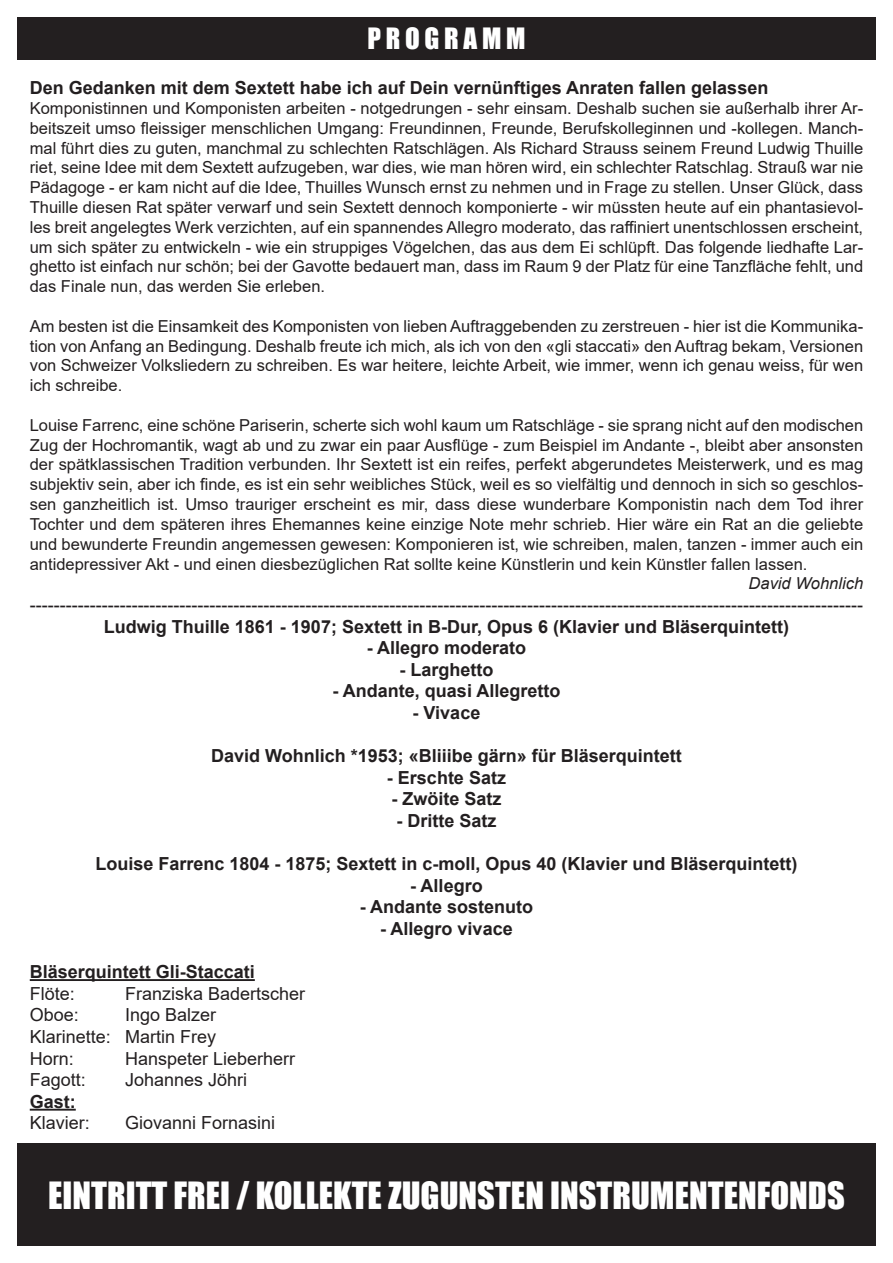
<style>
.page{position:relative;width:893px;height:1263px;background:#fff}
.page>*{position:absolute;margin:0;border:0;box-sizing:border-box;transform-origin:0 0}
.t1{font:34.5px "Impact";color:#fff}
.t2{font:27px "Impact";color:#fff}
.t3{font:700 18px "Arial";color:#231f20}
.t4{font:18px "Arial";color:#231f20}
.t5{font:16.5px/19.8px "Arial";color:#231f20;text-align:justify}
.t6{font:italic 16.5px "Arial";color:#231f20}
</style>
<div class="page">
<div style="left:17px;top:17px;width:859px;height:43px;background:#231f20"></div>
<div style="left:17px;top:1144px;width:859px;height:102px;background:#231f20"></div>
<hr style="left:30px;top:979px;width:225px;height:2px;background:#231f20">
<hr style="left:30px;top:1109px;width:46px;height:1px;background:#231f20">
<p class="t2" style="left:367px;top:17px;width:159px">P R O G R A M M</p>
<p class="t3" style="left:30px;top:75px;width:740px">Den Gedanken mit dem Sextett habe ich auf Dein vernünftiges Anraten fallen gelassen</p>
<p class="t5" style="left:30px;top:98px;width:835px">Komponistinnen und Komponisten arbeiten - notgedrungen - sehr einsam. Deshalb suchen sie außerhalb ihrer Ar&shy;beitszeit umso fleissiger menschlichen Umgang: Freundinnen, Freunde, Berufskolleginnen und -kollegen. Manch&shy;mal führt dies zu guten, manchmal zu schlechten Ratschlägen. Als Richard Strauss seinem Freund Ludwig Thuille riet, seine Idee mit dem Sextett aufzugeben, war dies, wie man hören wird, ein schlechter Ratschlag. Strauß war nie Pädagoge - er kam nicht auf die Idee, Thuilles Wunsch ernst zu nehmen und in Frage zu stellen. Unser Glück, dass Thuille diesen Rat später verwarf und sein Sextett dennoch komponierte - wir müssten heute auf ein phantasievol&shy;les breit angelegtes Werk verzichten, auf ein spannendes Allegro moderato, das raffiniert unentschlossen erscheint, um sich später zu entwickeln - wie ein struppiges Vögelchen, das aus dem Ei schlüpft. Das folgende liedhafte Lar&shy;ghetto ist einfach nur schön; bei der Gavotte bedauert man, dass im Raum 9 der Platz für eine Tanzfläche fehlt, und das Finale nun, das werden Sie erleben.</p>
<p class="t5" style="left:30px;top:316px;width:835px">Am besten ist die Einsamkeit des Komponisten von lieben Auftraggebenden zu zerstreuen - hier ist die Kommunika&shy;tion von Anfang an Bedingung. Deshalb freute ich mich, als ich von den «gli staccati» den Auftrag bekam, Versionen von Schweizer Volksliedern zu schreiben. Es war heitere, leichte Arbeit, wie immer, wenn ich genau weiss, für wen ich schreibe.</p>
<p class="t5" style="left:30px;top:415px;width:835px">Louise Farrenc, eine schöne Pariserin, scherte sich wohl kaum um Ratschläge - sie sprang nicht auf den modischen Zug der Hochromantik, wagt ab und zu zwar ein paar Ausflüge - zum Beispiel im Andante -, bleibt aber ansonsten der spätklassischen Tradition verbunden. Ihr Sextett ist ein reifes, perfekt abgerundetes Meisterwerk, und es mag subjektiv sein, aber ich finde, es ist ein sehr weibliches Stück, weil es so vielfältig und dennoch in sich so geschlos&shy;sen ganzheitlich ist. Umso trauriger erscheint es mir, dass diese wunderbare Komponistin nach dem Tod ihrer Tochter und dem späteren ihres Ehemannes keine einzige Note mehr schrieb. Hier wäre ein Rat an die geliebte und bewunderte Freundin angemessen gewesen: Komponieren ist, wie schreiben, malen, tanzen - immer auch ein antidepressiver Akt - und einen diesbezüglichen Rat sollte keine Künstlerin und kein Künstler fallen lassen.</p>
<p class="t6" style="left:749px;top:573px;width:116px">David Wohnlich</p>
<p class="t4" style="left:30px;top:592px;width:835px">-------------------------------------------------------------------------------------------------------------------------------------------</p>
<p class="t3" style="left:104px;top:613px;width:687px">Ludwig Thuille 1861 - 1907; Sextett in B-Dur, Opus 6 (Klavier und Bläserquintett)</p>
<p class="t3" style="left:367px;top:635px;width:161px">- Allegro moderato</p>
<p class="t3" style="left:399px;top:657px;width:95px">- Larghetto</p>
<p class="t3" style="left:333px;top:678px;width:229px">- Andante, quasi Allegretto</p>
<p class="t3" style="left:413px;top:700px;width:69px">- Vivace</p>
<p class="t3" style="left:211px;top:743px;width:472px">David Wohnlich *1953; «Bliiibe gärn» für Bläserquintett</p>
<p class="t3" style="left:387px;top:765px;width:121px">- Erschte Satz</p>
<p class="t3" style="left:391px;top:786px;width:112px">- Zwöite Satz</p>
<p class="t3" style="left:396px;top:808px;width:102px">- Dritte Satz</p>
<p class="t3" style="left:95px;top:851px;width:704px">Louise Farrenc 1804 - 1875; Sextett in c-moll, Opus 40 (Klavier und Bläserquintett)</p>
<p class="t3" style="left:410px;top:873px;width:74px">- Allegro</p>
<p class="t3" style="left:360px;top:894px;width:175px">- Andante sostenuto</p>
<p class="t3" style="left:380px;top:916px;width:134px">- Allegro vivace</p>
<p class="t3" style="left:30px;top:959px;width:227px">Bläserquintett Gli-Staccati</p>
<p class="t4" style="left:30px;top:981px;width:47px">Flöte:</p>
<p class="t4" style="left:125px;top:981px;width:182px">Franziska Badertscher</p>
<p class="t4" style="left:30px;top:1003px;width:51px">Oboe:</p>
<p class="t4" style="left:125px;top:1003px;width:93px">Ingo Balzer</p>
<p class="t4" style="left:30px;top:1024px;width:188px">Klarinette: Martin Frey</p>
<p class="t4" style="left:30px;top:1046px;width:46px">Horn:</p>
<p class="t4" style="left:125px;top:1046px;width:172px">Hanspeter Lieberherr</p>
<p class="t4" style="left:30px;top:1067px;width:58px">Fagott:</p>
<p class="t4" style="left:125px;top:1067px;width:124px">Johannes Jöhri</p>
<p class="t3" style="left:30px;top:1089px;width:48px">Gast:</p>
<p class="t4" style="left:30px;top:1111px;width:62px">Klavier:</p>
<p class="t4" style="left:125px;top:1111px;width:152px">Giovanni Fornasini</p>
<p class="t1" style="left:48px;top:1168px;width:798px">EINTRITT FREI / KOLLEKTE ZUGUNSTEN INSTRUMENTENFONDS</p>
</div>
